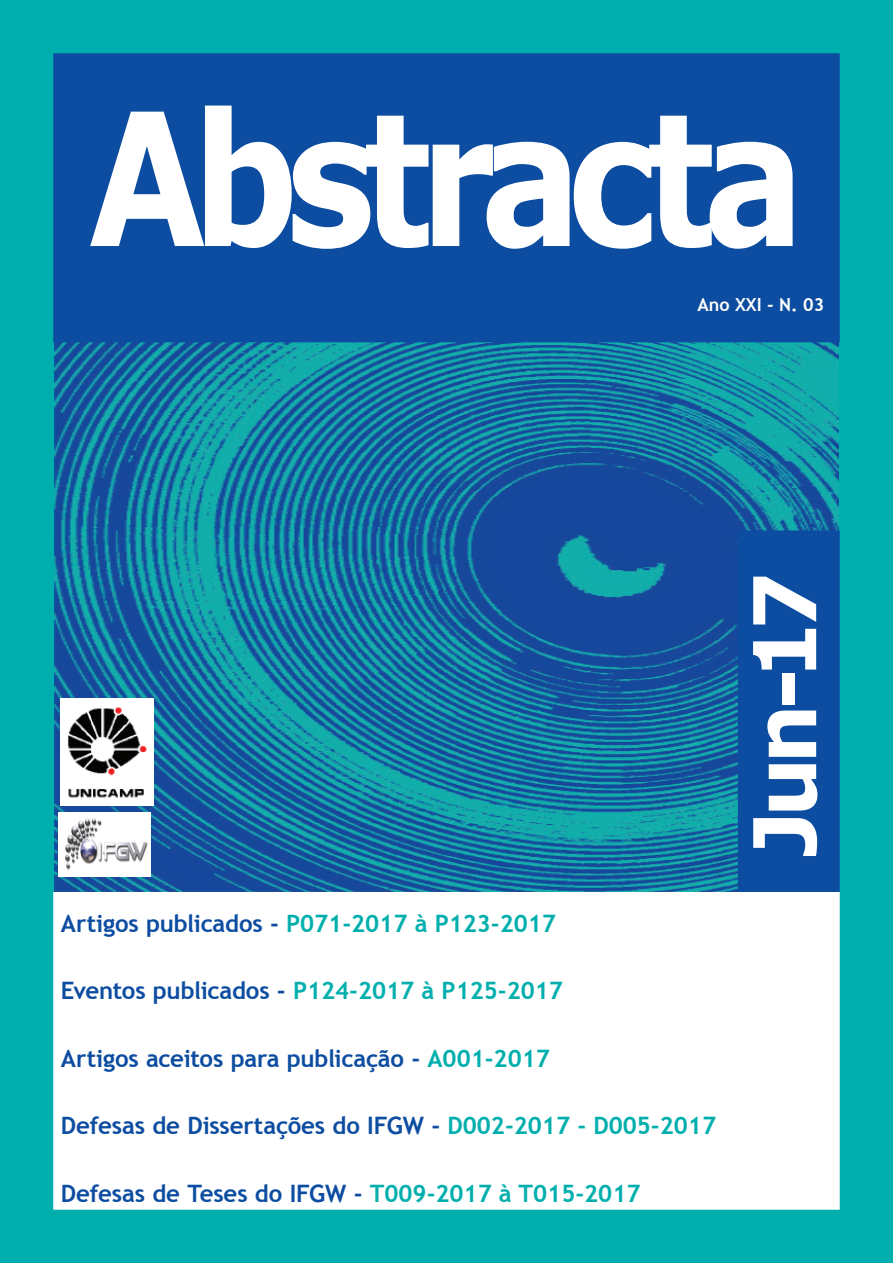
<style>
.page{position:relative;width:893px;height:1263px;background:#00afad}
.page>*{position:absolute;margin:0;border:0;box-sizing:border-box;transform-origin:0 0}
.t1{font:700 184.8px "Verdana";letter-spacing:-.085em;color:#fff;scale:.82 1}
.t2{font:700 86.55px "Verdana";color:#fff}
.t3{font:700 24px "Trebuchet MS";letter-spacing:-.005em;color:#0d4da1}
.t4{font:700 24px "Trebuchet MS";color:#00afad}
.t5{font:700 18px "Trebuchet MS";color:#fff}
.s1{color:#0d4da1}
.s2{color:#00afad}
</style>
<div class="page">
<img style="left:54px;top:342px;width:785px;height:550px">
<div style="left:53px;top:53px;width:787px;height:289px;background:#0d4da1;border:2px solid #0d4da1"></div>
<div style="left:53px;top:892px;width:787px;height:318px;background:#fff;border:2px solid #fff"></div>
<div style="left:738px;top:530px;width:102px;height:362px;background:#0d4da1;border:2px solid #0d4da1"></div>
<img style="left:58px;top:812px;width:93px;height:64px">
<img style="left:61px;top:699px;width:92px;height:106px">
<h1 class="t1" style="left:88px;top:48px;width:875px">Abstracta</h1>
<p class="t5" style="left:697px;top:293px;width:128px">Ano XXI - N. 03</p>
<p class="t4" style="left:61px;top:908px;width:497px"><span class="s1">Artigos publicados -</span> P071-2017 à P123-2017</p>
<p class="t4" style="left:61px;top:976px;width:503px"><span class="s1">Eventos publicados -</span> P124-2017 à P125-2017</p>
<p class="t3" style="left:61px;top:1043px;width:490px">Artigos aceitos para publicação - <span class="s2">A001-2017</span></p>
<p class="t3" style="left:61px;top:1111px;width:657px">Defesas de Dissertações do IFGW - <span class="s2">D002-2017 - D005-2017</span></p>
<p class="t3" style="left:61px;top:1178px;width:581px">Defesas de Teses do IFGW - <span class="s2">T009-2017 à T015-2017</span></p>
<h2 class="t2" style="left:723px;top:858px;width:288px;rotate:-90deg">Jun-17</h2>
</div>
